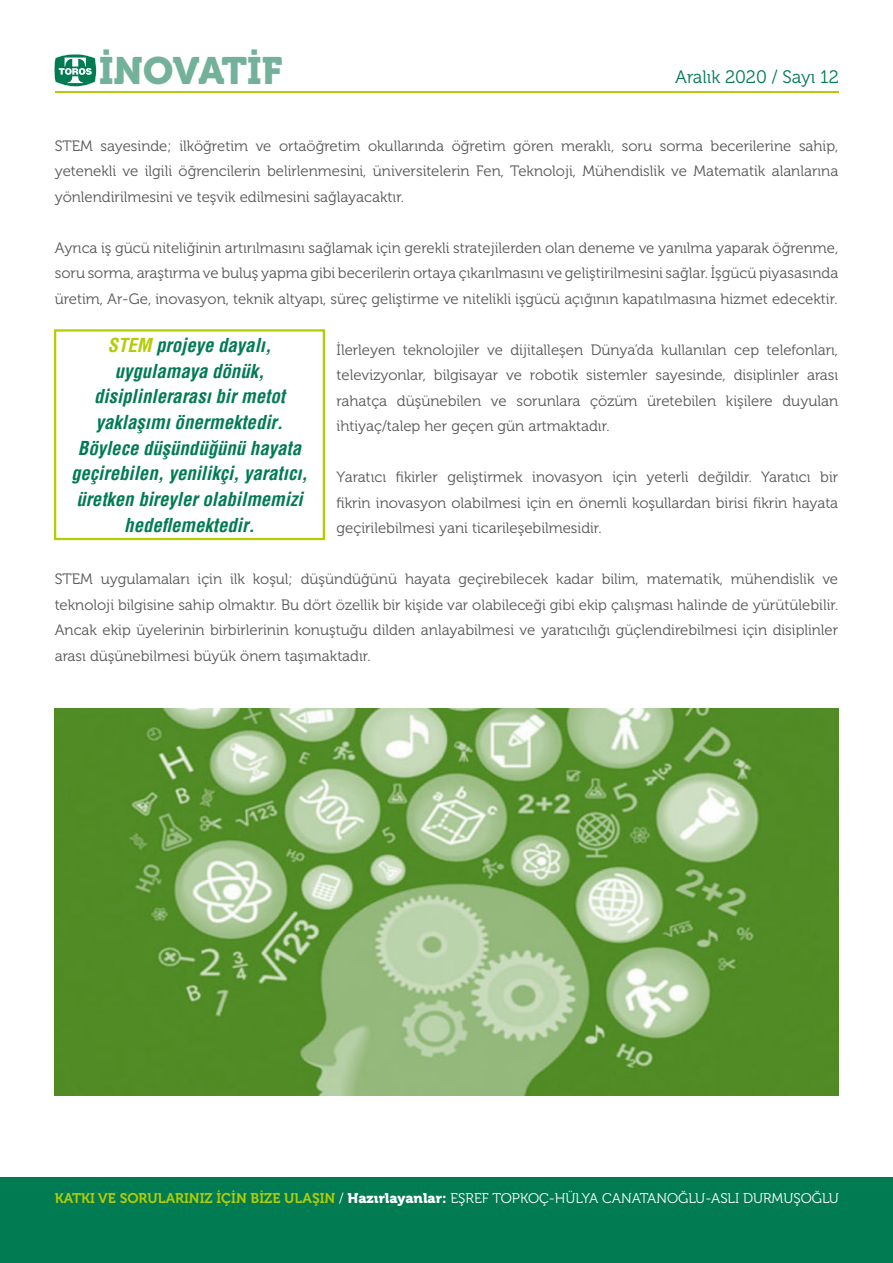
<style>
.page{position:relative;width:893px;height:1263px;background:#fff}
.page>*{position:absolute;margin:0;border:0;box-sizing:border-box;transform-origin:0 0}
.t1{font:37.95px "Museo 900";color:#73b19a}
.t2{font:italic 700 condensed 18.75px/25.7px "Helvetica";color:#007b52;text-align:center}
.t3{font:18px "Museo 300";color:#007b52}
.t4{font:15px/25.5px "Museo 300";color:#575756;text-align:justify}
.t5{font:14.1px "Museo 300";color:#fff}
.s1{color:#b4cc04}
.s2{font-family:"Museo 700";color:#b4cc04}
.s3{font-family:"Museo 900"}
</style>
<div class="page">
<svg style="left:54px;top:54px;width:43px;height:33px"></svg>
<hr style="left:55px;top:91px;width:783px;height:2px;background:#b4cc04">
<div style="left:0;top:1177px;width:893px;height:86px;background:#007b52"></div>
<div style="left:54px;top:329px;width:271px;height:211px;border:2px solid #b4cc04"></div>
<img style="left:54px;top:708px;width:785px;height:387px">
<h1 class="t1" style="left:99px;top:49px;width:185px">İNOVATİF</h1>
<p class="t3" style="left:675px;top:67px;width:165px">Aralık 2020 / Sayı 12</p>
<p class="t4" style="left:55px;top:133px;width:785px">STEM sayesinde; ilköğretim ve ortaöğretim okullarında öğretim gören meraklı, soru sorma becerilerine sahip, yetenekli ve ilgili öğrencilerin belirlenmesini, üniversitelerin Fen, Teknoloji, Mühendislik ve Matematik alanlarına yönlendirilmesini ve teşvik edilmesini sağlayacaktır.</p>
<p class="t4" style="left:55px;top:235px;width:785px">Ayrıca iş gücü niteliğinin artırılmasını sağlamak için gerekli stratejilerden olan deneme ve yanılma yaparak öğrenme, soru sorma, araştırma ve buluş yapma gibi becerilerin ortaya çıkarılmasını ve geliştirilmesini sağlar. İşgücü piyasasında üretim, Ar-Ge, inovasyon, teknik altyapı, süreç geliştirme ve nitelikli işgücü açığının kapatılmasına hizmet edecektir.</p>
<p class="t4" style="left:337px;top:337px;width:503px">İlerleyen teknolojiler ve dijitalleşen Dünya’da kullanılan cep telefonları, televizyonlar, bilgisayar ve robotik sistemler sayesinde, disiplinler arası rahatça düşünebilen ve sorunlara çözüm üretebilen kişilere duyulan ihtiyaç/talep her geçen gün artmaktadır.</p>
<p class="t4" style="left:337px;top:465px;width:503px">Yaratıcı fikirler geliştirmek inovasyon için yeterli değildir. Yaratıcı bir fikrin inovasyon olabilmesi için en önemli koşullardan birisi fikrin hayata geçirilebilmesi yani ticarileşebilmesidir.</p>
<p class="t4" style="left:55px;top:567px;width:785px">STEM uygulamaları için ilk koşul; düşündüğünü hayata geçirebilecek kadar bilim, matematik, mühendislik ve teknoloji bilgisine sahip olmaktır. Bu dört özellik bir kişide var olabileceği gibi ekip çalışması halinde de yürütülebilir.<br>Ancak ekip üyelerinin birbirlerinin konuştuğu dilden anlayabilmesi ve yaratıcılığı güçlendirebilmesi için disiplinler arası düşünebilmesi büyük önem taşımaktadır.</p>
<p class="t2" style="left:71px;top:332px;width:238px"><span class="s1">STEM</span> projeye dayalı, uygulamaya dönük, disiplinlerarası bir metot yaklaşımı önermektedir.<br>Böylece düşündüğünü hayata geçirebilen, yenilikçi, yaratıcı, üretken bireyler olabilmemizi hedeflemektedir.</p>
<p class="t5" style="left:55px;top:1191px;width:786px"><span class="s2">KATKI VE SORULARINIZ İÇİN BİZE ULAŞIN</span> / <span class="s3">Hazırlayanlar:</span> EŞREF TOPKOÇ-HÜLYA CANATANOĞLU-ASLI DURMUŞOĞLU</p>
</div>
